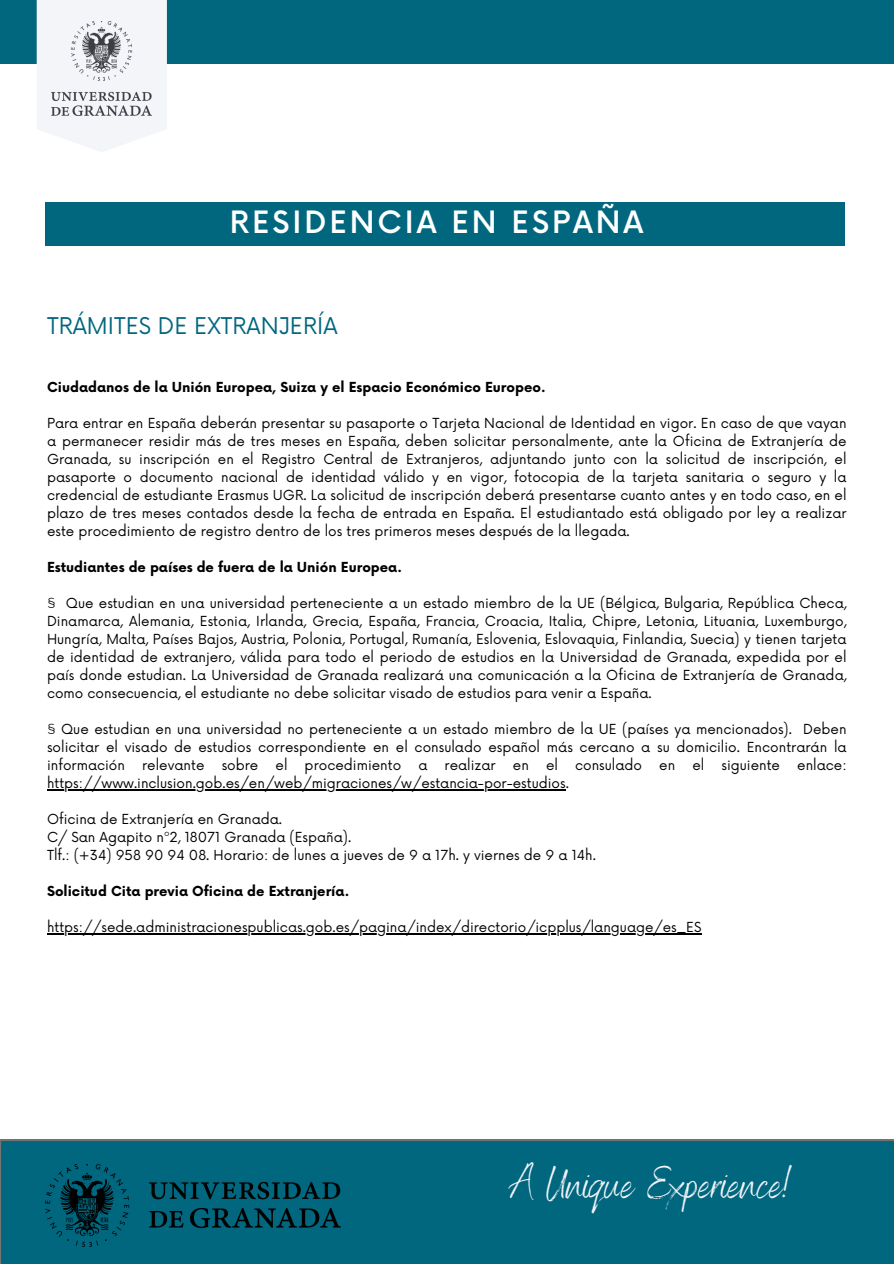
<style>
.page{position:relative;width:894px;height:1264px;background:#fff}
.page>*{position:absolute;margin:0;border:0;box-sizing:border-box;transform-origin:0 0}
.t1{font:45px "Benedict";color:#f3f5f9}
.t2{font:500 30px "Now";letter-spacing:.1em;color:#fff}
.t3{font:22.5px "Now";color:#00677f}
.t4{font:13.5px/18px "Now";color:#000;text-align:justify}
.t5{font:700 13.5px "Now";color:#000}
</style>
<div class="page">
<div style="left:0;top:1139px;width:893px;height:124px;background:#00677f"></div>
<img style="left:45px;top:1164px;width:295px;height:82px">
<div style="left:0;top:0;width:893px;height:64px;background:#00677f"></div>
<svg style="left:37px;top:0;width:130px;height:152px"></svg>
<img style="left:51px;top:21px;width:100px;height:95px">
<div style="left:45px;top:202px;width:799px;height:44px;background:#00677f"></div>
<hr style="left:47px;top:789px;width:518px;height:1px;background:#000">
<hr style="left:47px;top:933px;width:654px;height:1px;background:#000">
<p class="t2" style="left:230px;top:206px;width:415px">RESIDENCIA EN ESPAÑA</p>
<h5 class="t3" style="left:47px;top:313px;width:292px">TRÁMITES DE EXTRANJERÍA</h5>
<p class="t5" style="left:47px;top:379px;width:500px">Ciudadanos de la Unión Europea, Suiza y el Espacio Económico Europeo.</p>
<p class="t4" style="left:47px;top:414px;width:800px">Para entrar en España deberán presentar su pasaporte o Tarjeta Nacional de Identidad en vigor. En caso de que vayan a permanecer residir más de tres meses en España, deben solicitar personalmente, ante la Oficina de Extranjería de Granada, su inscripción en el Registro Central de Extranjeros, adjuntando junto con la solicitud de inscripción, el pasaporte o documento nacional de identidad válido y en vigor, fotocopia de la tarjeta sanitaria o seguro y la credencial de estudiante Erasmus UGR. La solicitud de inscripción deberá presentarse cuanto antes y en todo caso, en el plazo de tres meses contados desde la fecha de entrada en España. El estudiantado está obligado por ley a realizar este procedimiento de registro dentro de los tres primeros meses después de la llegada.</p>
<p class="t5" style="left:47px;top:559px;width:356px">Estudiantes de países de fuera de la Unión Europea.</p>
<p class="t4" style="left:47px;top:594px;width:800px">§ Que estudian en una universidad perteneciente a un estado miembro de la UE (Bélgica, Bulgaria, República Checa, Dinamarca, Alemania, Estonia, Irlanda, Grecia, España, Francia, Croacia, Italia, Chipre, Letonia, Lituania, Luxemburgo, Hungría, Malta, Países Bajos, Austria, Polonia, Portugal, Rumanía, Eslovenia, Eslovaquia, Finlandia, Suecia) y tienen tarjeta de identidad de extranjero, válida para todo el periodo de estudios en la Universidad de Granada, expedida por el país donde estudian. La Universidad de Granada realizará una comunicación a la Oficina de Extranjería de Granada, como consecuencia, el estudiante no debe solicitar visado de estudios para venir a España.</p>
<p class="t4" style="left:47px;top:720px;width:800px">§ Que estudian en una universidad no perteneciente a un estado miembro de la UE (países ya mencionados). Deben solicitar el visado de estudios correspondiente en el consulado español más cercano a su domicilio. Encontrarán la información</p>
<p class="t4" style="left:142px;top:756px;width:64px">relevante</p>
<p class="t4" style="left:222px;top:756px;width:38px">sobre</p>
<p class="t4" style="left:275px;top:756px;width:13px">el</p>
<p class="t4" style="left:304px;top:756px;width:98px">procedimiento</p>
<p class="t4" style="left:418px;top:756px;width:11px">a</p>
<p class="t4" style="left:444px;top:756px;width:53px">realizar</p>
<p class="t4" style="left:512px;top:756px;width:18px">en</p>
<p class="t4" style="left:546px;top:756px;width:13px">el</p>
<p class="t4" style="left:575px;top:756px;width:68px">consulado</p>
<p class="t4" style="left:659px;top:756px;width:18px">en</p>
<p class="t4" style="left:692px;top:756px;width:13px">el</p>
<p class="t4" style="left:721px;top:756px;width:60px">siguiente</p>
<p class="t4" style="left:797px;top:756px;width:51px">enlace:</p>
<h5 class="t4" style="left:47px;top:774px;width:523px">https://www.inclusion.gob.es/en/web/migraciones/w/estancia-por-estudios.</h5>
<h5 class="t4" style="left:47px;top:810px;width:550px;text-align:left">Oficina de Extranjería en Granada.<br>C/ San Agapito nº2, 18071 Granada (España).<br>Tlf.: (+34) 958 90 94 08. Horario: de lunes a jueves de 9 a 17h. y viernes de 9 a 14h.</h5>
<h5 class="t5" style="left:47px;top:883px;width:303px">Solicitud Cita previa Oficina de Extranjería.</h5>
<p class="t4" style="left:47px;top:918px;width:656px">https://sede.administracionespublicas.gob.es/pagina/index/directorio/icpplus/language/es_ES</p>
<h2 class="t1" style="left:510px;top:1155px;width:283px">A Unique Experience!</h2>
</div>
